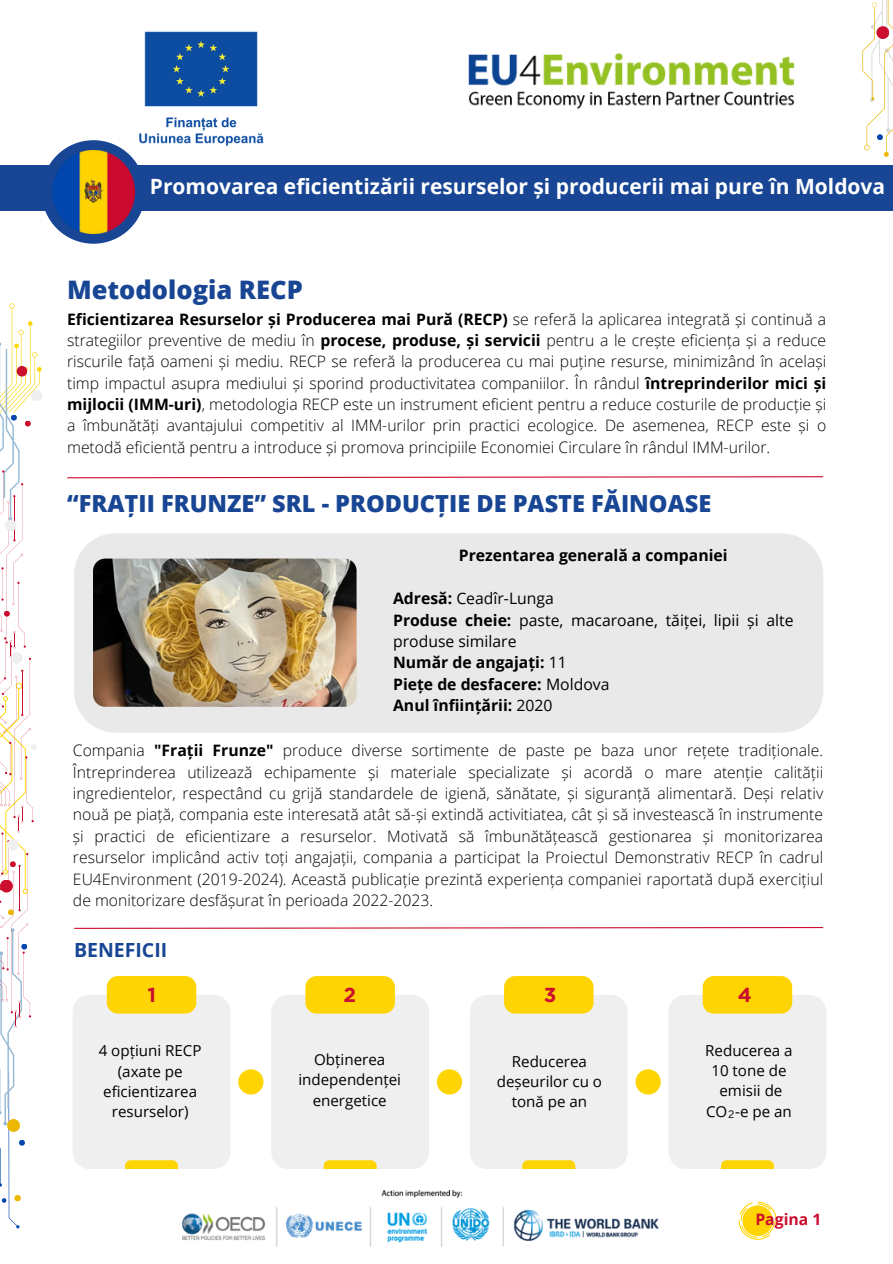
<style>
.page{position:relative;width:893px;height:1264px;background:#fff}
.page>*{position:absolute;margin:0;border:0;box-sizing:border-box;transform-origin:0 0}
.t1{font:800 25.5px "Open Sans";color:#184694}
.t2{font:800 23.55px "Open Sans";color:#184694}
.t3{font:700 21px "Open Sans";color:#fff}
.t4{font:700 20.25px "Gotham";color:#cb0d2e}
.t5{font:700 19.5px "Open Sans";color:#184694}
.t6{font:300 15.75px/21.3px "Open Sans";color:#000;text-align:justify}
.t7{font:700 15.75px "Open Sans";color:#000}
.t8{font:15.75px/21.3px "Open Sans";color:#000}
.t9{font:700 15.75px "Open Sans";color:#cb0d2e}
.t10{font:15.15px/20.2px "Open Sans";color:#000;text-align:center}
.t11{font:10.5px "Canva Sans";color:#000}
.s1{font-weight:700}
.s2{font-weight:400}
</style>
<div class="page">
<div style="left:0;top:165px;width:892px;height:45px;background:#184694"></div>
<div style="left:42px;top:140px;width:103px;height:104px;background:#184694;border-radius:50%"></div>
<img style="left:468px;top:54px;width:326px;height:55px">
<svg style="left:67px;top:476px;width:756px;height:3px"></svg>
<svg style="left:271px;top:976px;width:158px;height:192px"></svg>
<svg style="left:470px;top:976px;width:157px;height:192px"></svg>
<svg style="left:669px;top:976px;width:157px;height:192px"></svg>
<svg style="left:73px;top:976px;width:157px;height:192px"></svg>
<svg style="left:437px;top:1069px;width:25px;height:25px"></svg>
<svg style="left:238px;top:1069px;width:25px;height:25px"></svg>
<svg style="left:635px;top:1069px;width:25px;height:25px"></svg>
<svg style="left:74px;top:927px;width:749px;height:2px"></svg>
<div style="left:74px;top:533px;width:749px;height:199px;background:#e9e9e9"></div>
<img style="left:93px;top:558px;width:263px;height:148px;border-radius:12px">
<img style="left:183px;top:1190px;width:475px;height:57px">
<svg style="left:0;top:303px;width:41px;height:925px"></svg>
<div style="left:31px;top:390px;width:12px;height:11px;background:#efefef;border-radius:50%"></div>
<svg style="left:862px;top:0;width:30px;height:157px"></svg>
<img style="left:52px;top:151px;width:82px;height:82px">
<img style="left:113px;top:31px;width:151px;height:130px">
<svg style="left:738px;top:1201px;width:38px;height:38px"></svg>
<p class="t3" style="left:150px;top:171px;width:736px">Promovarea eficientizării resurselor și producerii mai pure în Moldova</p>
<p class="t1" style="left:67px;top:271px;width:237px">Metodologia RECP</p>
<p class="t6" style="left:67px;top:308px;width:760px"><span class="s1">Eficientizarea Resurselor și Producerea mai Pură (RECP)</span> se referă la aplicarea integrată și continuă a strategiilor preventive de mediu în <span class="s1">procese, produse, și servicii</span> pentru a le crește eficiența și a reduce riscurile față oameni și mediu. RECP se referă la producerea cu mai puține resurse, minimizând în același timp impactul asupra mediului și sporind productivitatea companiilor. În rândul <span class="s1">întreprinderilor mici și mijlocii (IMM-uri)</span>, metodologia RECP este un instrument eficient pentru a reduce costurile de producție și a îmbunătăți avantajului competitiv al IMM-urilor prin practici ecologice. De asemenea, RECP este și o metodă eficientă pentru a introduce și promova principiile Economiei Circulare în rândul IMM-urilor.</p>
<h2 class="t2" style="left:67px;top:487px;width:645px">“FRAȚII FRUNZE” SRL - PRODUCȚIE DE PASTE FĂINOASE</h2>
<p class="t7" style="left:459px;top:544px;width:270px">Prezentarea generală a companiei</p>
<p class="t8" style="left:393px;top:587px;width:162px"><span class="s1">Adresă:</span> Ceadîr-Lunga</p>
<p class="t8" style="left:393px;top:609px;width:402px"><span class="s1">Produse cheie:</span> paste, macaroane, tăiței, lipii și alte produse similare</p>
<p class="t7" style="left:393px;top:651px;width:175px">Număr de angajați: <span class="s2">11</span></p>
<p class="t7" style="left:393px;top:673px;width:218px">Piețe de desfacere: <span class="s2">Moldova</span></p>
<h2 class="t7" style="left:393px;top:694px;width:161px">Anul înființării: <span class="s2">2020</span></h2>
<p class="t6" style="left:73px;top:739px;width:751px">Compania <span class="s1">"Frații Frunze"</span> produce diverse sortimente de paste pe baza unor rețete tradiționale.<br>Întreprinderea utilizează echipamente și materiale specializate și acordă o mare atenție calității ingredientelor, respectând cu grijă standardele de igienă, sănătate, și siguranță alimentară. Deși relativ nouă pe piață, compania este interesată atât să-și extindă activitiatea, cât și să investească în instrumente și practici de eficientizare a resurselor. Motivată să îmbunătățească gestionarea și monitorizarea resurselor implicând activ toți angajații, compania a participat la Proiectul Demonstrativ RECP în cadrul EU4Environment (2019-2024). Această publicație prezintă experiența companiei raportată după exercițiul de monitorizare desfășurat în perioada 2022-2023.</p>
<p class="t5" style="left:74px;top:936px;width:95px">BENEFICII</p>
<p class="t4" style="left:148px;top:982px;width:10px">1</p>
<p class="t10" style="left:99px;top:1040px;width:104px">4 opțiuni RECP</p>
<p class="t10" style="left:103px;top:1060px;width:95px">(axate pe eficientizarea resurselor)</p>
<h4 class="t4" style="left:343px;top:982px;width:14px">2</h4>
<p class="t4" style="left:544px;top:982px;width:14px">3</p>
<p class="t4" style="left:737px;top:982px;width:15px">4</p>
<h3 class="t10" style="left:298px;top:1049px;width:104px">Obținerea independenței energetice</h3>
<p class="t10" style="left:496px;top:1050px;width:107px">Reducerea deșeurilor cu o tonă pe an</p>
<h5 class="t10" style="left:705px;top:1039px;width:89px">Reducerea a</h5>
<p class="t10" style="left:711px;top:1060px;width:77px">10 tone de</p>
<p class="t10" style="left:719px;top:1080px;width:64px">emisii de</p>
<p class="t10" style="left:706px;top:1100px;width:87px">CO -e pe an</p>
<p class="t11" style="left:728px;top:1106px;width:7px">2</p>
<p class="t9" style="left:755px;top:1207px;width:67px">Pagina 1</p>
</div>
